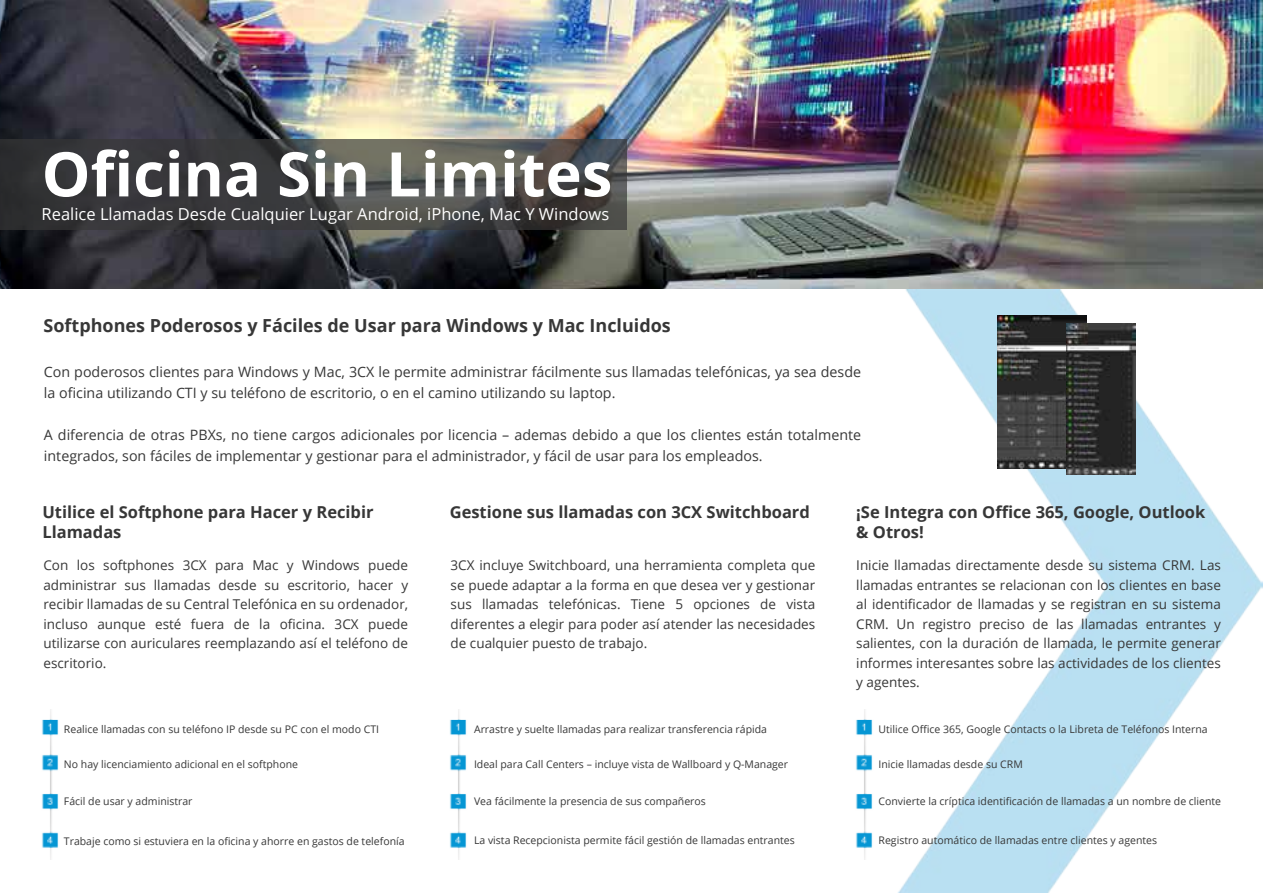
<style>
.page{position:relative;width:1263px;height:893px;background:#fff}
.page>*{position:absolute;margin:0;border:0;box-sizing:border-box;transform-origin:0 0}
.t1{font:700 61.5px "Open Sans";color:#fff}
.t2{font:700 18px "Open Sans";color:#373737}
.t3{font:700 16.5px/19.8px "Open Sans";color:#373737}
.t4{font:16.5px "Open Sans";color:#fff}
.t5{font:14.25px/21px "Open Sans";color:#373737}
.t6{font:13.5px/19.5px "Open Sans";color:#373737;text-align:justify}
.t7{font:10.5px "Open Sans";color:#373737}
</style>
<div class="page">
<img style="left:0;top:0;width:1263px;height:290px">
<img style="left:898px;top:290px;width:365px;height:603px">
<img style="left:997px;top:316px;width:89px;height:152px">
<img style="left:1067px;top:323px;width:68px;height:151px">
<svg style="left:0;top:139px;width:627px;height:91px;background:#444"></svg>
<img style="left:42px;top:710px;width:17px;height:150px">
<img style="left:856px;top:710px;width:17px;height:150px">
<img style="left:450px;top:710px;width:17px;height:150px">
<h1 class="t1" style="left:42px;top:131px;width:572px">Oficina Sin Limites</h1>
<p class="t4" style="left:42px;top:203px;width:569px">Realice Llamadas Desde Cualquier Lugar Android, iPhone, Mac Y Windows</p>
<h2 class="t2" style="left:44px;top:312px;width:629px">Softphones Poderosos y Fáciles de Usar para Windows y Mac Incluidos</h2>
<p class="t5" style="left:44px;top:360px;width:819px">Con poderosos clientes para Windows y Mac, 3CX le permite administrar fácilmente sus llamadas telefónicas, ya sea desde la oficina utilizando CTI y su teléfono de escritorio, o en el camino utilizando su laptop.</p>
<p class="t5" style="left:44px;top:423px;width:819px">A diferencia de otras PBXs, no tiene cargos adicionales por licencia – ademas debido a que los clientes están totalmente integrados, son fáciles de implementar y gestionar para el administrador, y fácil de usar para los empleados.</p>
<p class="t3" style="left:42px;top:502px;width:333px">Utilice el Softphone para Hacer y Recibir<br>Llamadas</p>
<p class="t3" style="left:450px;top:502px;width:362px">Gestione sus llamadas con 3CX Switchboard</p>
<p class="t3" style="left:856px;top:502px;width:351px">¡Se Integra con Office 365, Google, Outlook &amp; Otros!</p>
<p class="t6" style="left:43px;top:555px;width:366px">Con los softphones 3CX para Mac y Windows puede administrar sus llamadas desde su escritorio, hacer y recibir llamadas de su Central Telefónica en su ordenador, incluso aunque esté fuera de la oficina. 3CX puede utilizarse con auriculares reemplazando así el teléfono de escritorio.</p>
<p class="t6" style="left:451px;top:555px;width:366px">3CX incluye Switchboard, una herramienta completa que se puede adaptar a la forma en que desea ver y gestionar sus llamadas telefónicas. Tiene 5 opciones de vista diferentes a elegir para poder así atender las necesidades de cualquier puesto de trabajo.</p>
<p class="t6" style="left:856px;top:555px;width:366px">Inicie llamadas directamente desde su sistema CRM. Las llamadas entrantes se relacionan con los clientes en base al identificador de llamadas y se registran en su sistema CRM. Un registro preciso de las llamadas entrantes y salientes, con la duración de llamada, le permite generar informes interesantes sobre las actividades de los clientes y agentes.</p>
<p class="t7" style="left:64px;top:722px;width:317px">Realice llamadas con su teléfono IP desde su PC con el modo CTI</p>
<p class="t7" style="left:64px;top:757px;width:236px">No hay licenciamiento adicional en el softphone</p>
<p class="t7" style="left:64px;top:794px;width:130px">Fácil de usar y administrar</p>
<p class="t7" style="left:64px;top:834px;width:342px">Trabaje como si estuviera en la oficina y ahorre en gastos de telefonía</p>
<p class="t7" style="left:878px;top:722px;width:331px">Utilice Office 365, Google Contacts o la Libreta de Teléfonos Interna</p>
<p class="t7" style="left:878px;top:757px;width:146px">Inicie llamadas desde su CRM</p>
<p class="t7" style="left:878px;top:794px;width:344px">Convierte la críptica identificación de llamadas a un nombre de cliente</p>
<p class="t7" style="left:474px;top:722px;width:295px">Arrastre y suelte llamadas para realizar transferencia rápida</p>
<p class="t7" style="left:474px;top:757px;width:316px">Ideal para Call Centers – incluye vista de Wallboard y Q-Manager</p>
<p class="t7" style="left:474px;top:794px;width:233px">Vea fácilmente la presencia de sus compañeros</p>
<p class="t7" style="left:474px;top:832px;width:322px">La vista Recepcionista permite fácil gestión de llamadas entrantes</p>
<p class="t7" style="left:878px;top:832px;width:280px">Registro automático de llamadas entre clientes y agentes</p>
</div>
